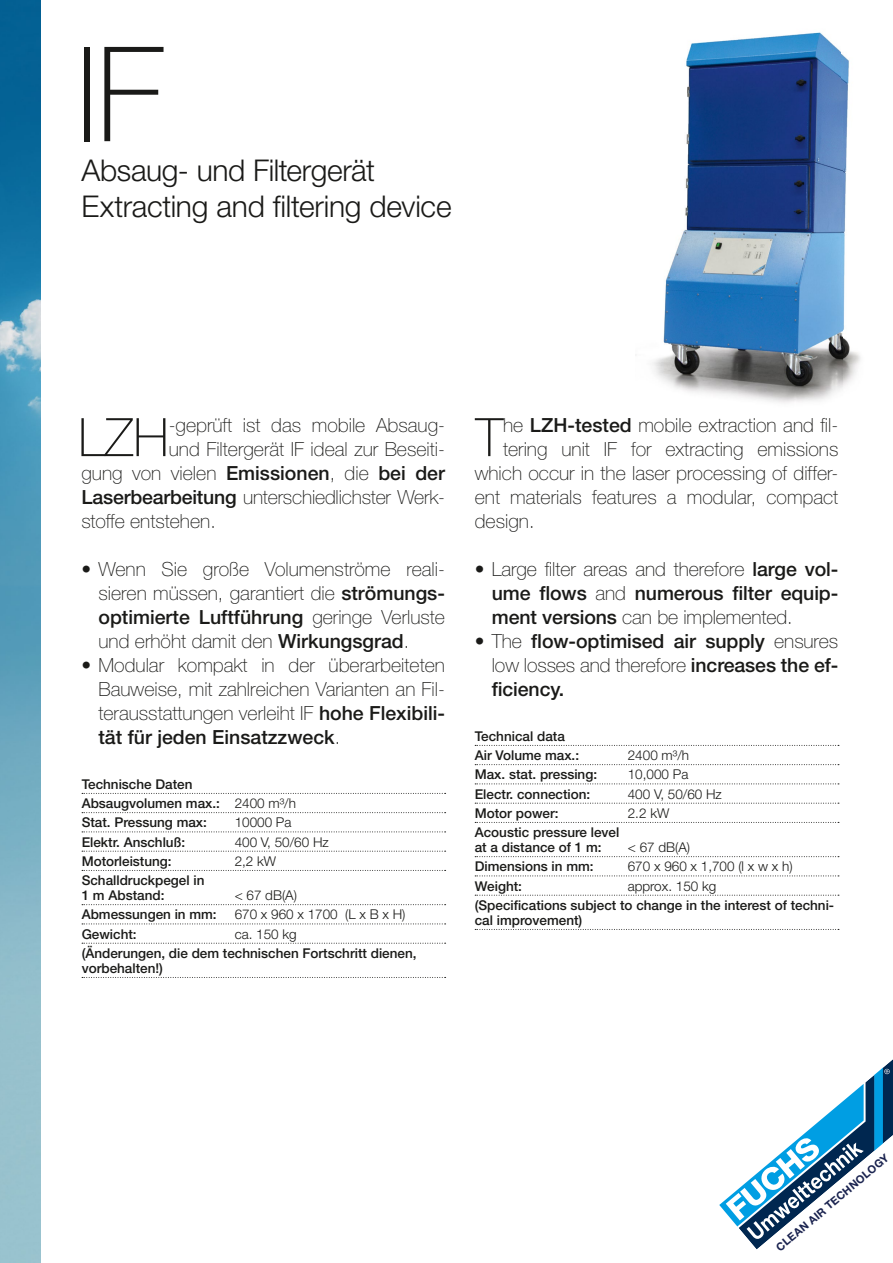
<style>
.page{position:relative;width:893px;height:1263px;background:#fff}
.page>*{position:absolute;margin:0;border:0;box-sizing:border-box;transform-origin:0 0}
.t1{font:100 132px "Helvetica Neue LT";color:#1a1a18}
.t2{font:100 53.1px "Helvetica Neue LT";color:#1a1a18}
.t3{font:300 30px/36px "Helvetica Neue LT";letter-spacing:-.01em;color:#1a1a18}
.t4{font:100 19.5px/24px "Helvetica Neue LT";color:#1a1a18;text-align:justify}
.t5{font:500 19.5px/24px "Helvetica Neue LT";letter-spacing:-.005em;color:#1a1a18;text-align:justify}
.t6{font:500 13.5px/15px "Helvetica Neue LT";color:#1a1a18}
.t7{font:300 13.5px "Helvetica Neue LT";color:#1a1a18}
.t8{font:700 11.1px "Helvetica Neue LT";color:#1b2450}
.s1{font-weight:500}
.s2{font-weight:300}
.s3{font-weight:100}
</style>
<div class="page">
<img style="left:0;top:0;width:41px;height:1263px">
<svg style="left:719px;top:1059px;width:174px;height:191px"></svg>
<svg style="left:82px;top:793px;width:364px;height:1px"></svg>
<svg style="left:82px;top:812px;width:364px;height:1px"></svg>
<svg style="left:82px;top:831px;width:364px;height:1px"></svg>
<svg style="left:82px;top:851px;width:364px;height:1px"></svg>
<svg style="left:82px;top:870px;width:364px;height:1px"></svg>
<svg style="left:82px;top:904px;width:364px;height:1px"></svg>
<svg style="left:82px;top:923px;width:364px;height:1px"></svg>
<svg style="left:82px;top:943px;width:364px;height:1px"></svg>
<svg style="left:82px;top:977px;width:364px;height:1px"></svg>
<svg style="left:475px;top:745px;width:364px;height:1px"></svg>
<svg style="left:475px;top:764px;width:364px;height:1px"></svg>
<svg style="left:475px;top:783px;width:364px;height:1px"></svg>
<svg style="left:475px;top:803px;width:364px;height:1px"></svg>
<svg style="left:475px;top:822px;width:364px;height:1px"></svg>
<svg style="left:475px;top:856px;width:364px;height:1px"></svg>
<svg style="left:475px;top:875px;width:364px;height:1px"></svg>
<svg style="left:475px;top:895px;width:364px;height:1px"></svg>
<svg style="left:475px;top:929px;width:364px;height:1px"></svg>
<img style="left:652px;top:32px;width:209px;height:371px">
<h1 class="t1" style="left:76px;top:19px;width:89px">IF</h1>
<h3 class="t3" style="left:81px;top:152px;width:372px">Absaug- und Filtergerät<br>Extracting and filtering device</h3>
<h2 class="t2" style="left:78px;top:407px;width:92px">LZH</h2>
<p class="t4" style="left:169px;top:413px;width:278px">-geprüft ist das mobile Absaug-</p>
<p class="t4" style="left:169px;top:437px;width:278px">und Filtergerät IF ideal zur Beseiti-</p>
<p class="t4" style="left:81px;top:461px;width:365px">gung von vielen <span class="s1">Emissionen</span>, die <span class="s1">bei der</span></p>
<p class="t4" style="left:81px;top:485px;width:365px"><span class="s1">Laserbearbeitung</span> unterschiedlichster Werk-</p>
<p class="t4" style="left:81px;top:509px;width:136px">stoffe entstehen.</p>
<p class="t4" style="left:98px;top:557px;width:348px;text-indent:-17px">• Wenn Sie große Volumenströme reali&shy;sieren müssen, garantiert die <span class="s1">strömungs&shy;optimierte Luftführung</span> geringe Verluste und erhöht damit den <span class="s1">Wirkungsgrad</span>.</p>
<p class="t4" style="left:98px;top:653px;width:348px;text-indent:-17px">• Modular kompakt in der überarbeiteten Bauweise, mit zahlreichen Varianten an Fil&shy;terausstattungen verleiht IF <span class="s1">hohe Flexibili&shy;tät für jeden Einsatzzweck</span>.</p>
<p class="t6" style="left:82px;top:774px;width:216px;line-height:19.2px">Technische Daten<br>Absaugvolumen max.: <span class="s2">2400 m³/h<br></span>Stat. Pressung max:</p>
<p class="t7" style="left:235px;top:814px;width:58px">10000 Pa</p>
<p class="t6" style="left:82px;top:834px;width:105px">Elektr. Anschluß:</p>
<p class="t7" style="left:235px;top:833px;width:96px">400 V, 50/60 Hz</p>
<p class="t6" style="left:82px;top:853px;width:92px">Motorleistung:</p>
<p class="t7" style="left:235px;top:853px;width:43px">2,2 kW</p>
<p class="t6" style="left:82px;top:873px;width:124px">Schalldruckpegel in<br>1 m Abstand:</p>
<p class="t7" style="left:235px;top:887px;width:64px">&lt; 67 dB(A)</p>
<p class="t6" style="left:82px;top:907px;width:137px">Abmessungen in mm:</p>
<p class="t7" style="left:235px;top:906px;width:172px">670 x 960 x 1700 (L x B x H)</p>
<p class="t6" style="left:82px;top:926px;width:57px">Gewicht:</p>
<p class="t7" style="left:235px;top:925px;width:64px">ca. 150 kg</p>
<p class="t6" style="left:82px;top:945px;width:336px">(Änderungen, die dem technischen Fortschritt dienen, vorbehalten!)</p>
<h2 class="t2" style="left:475px;top:407px;width:29px">T</h2>
<p class="t4" style="left:503px;top:413px;width:337px">he <span class="s1">LZH-tested</span> mobile extraction and fil-</p>
<p class="t4" style="left:503px;top:437px;width:337px">tering unit IF for extracting emissions</p>
<p class="t4" style="left:475px;top:461px;width:365px">which occur in the laser processing of differ-</p>
<p class="t4" style="left:475px;top:485px;width:365px">ent materials features a modular, compact</p>
<p class="t4" style="left:475px;top:509px;width:61px">design.</p>
<p class="t4" style="left:492px;top:557px;width:348px;text-indent:-17px">• Large filter areas and therefore <span class="s1">large vol&shy;ume flows</span> and <span class="s1">numerous filter equip&shy;ment versions</span> can be implemented.</p>
<p class="t5" style="left:492px;top:629px;width:348px;text-indent:-17px"><span class="s3">• The</span> flow-optimised air supply <span class="s3">ensures low losses and therefore</span> increases the ef&shy;ficiency.</p>
<p class="t6" style="left:475px;top:726px;width:106px;line-height:19.2px">Technical data<br>Air Volume max.:</p>
<p class="t7" style="left:628px;top:747px;width:63px">2400 m³/h</p>
<p class="t6" style="left:475px;top:767px;width:124px">Max. stat. pressing:</p>
<p class="t7" style="left:628px;top:766px;width:62px">10,000 Pa</p>
<p class="t6" style="left:475px;top:786px;width:117px">Electr. connection:</p>
<p class="t7" style="left:628px;top:785px;width:96px">400 V, 50/60 Hz</p>
<p class="t6" style="left:475px;top:805px;width:85px">Motor power:</p>
<p class="t7" style="left:628px;top:805px;width:43px">2.2 kW</p>
<p class="t6" style="left:475px;top:825px;width:146px">Acoustic pressure level at a distance of 1 m:</p>
<p class="t7" style="left:628px;top:839px;width:64px">&lt; 67 dB(A)</p>
<p class="t6" style="left:475px;top:859px;width:120px">Dimensions in mm:</p>
<p class="t7" style="left:628px;top:858px;width:166px">670 x 960 x 1,700 (l x w x h)</p>
<p class="t6" style="left:475px;top:878px;width:49px">Weight:</p>
<p class="t7" style="left:628px;top:877px;width:90px">approx. 150 kg</p>
<p class="t6" style="left:475px;top:897px;width:361px">(Specifications subject to change in the interest of techni&shy;cal improvement)</p>
<p class="t8" style="left:773px;top:1243px;width:145px;rotate:-40deg">CLEAN AIR TECHNOLOGY</p>
</div>
